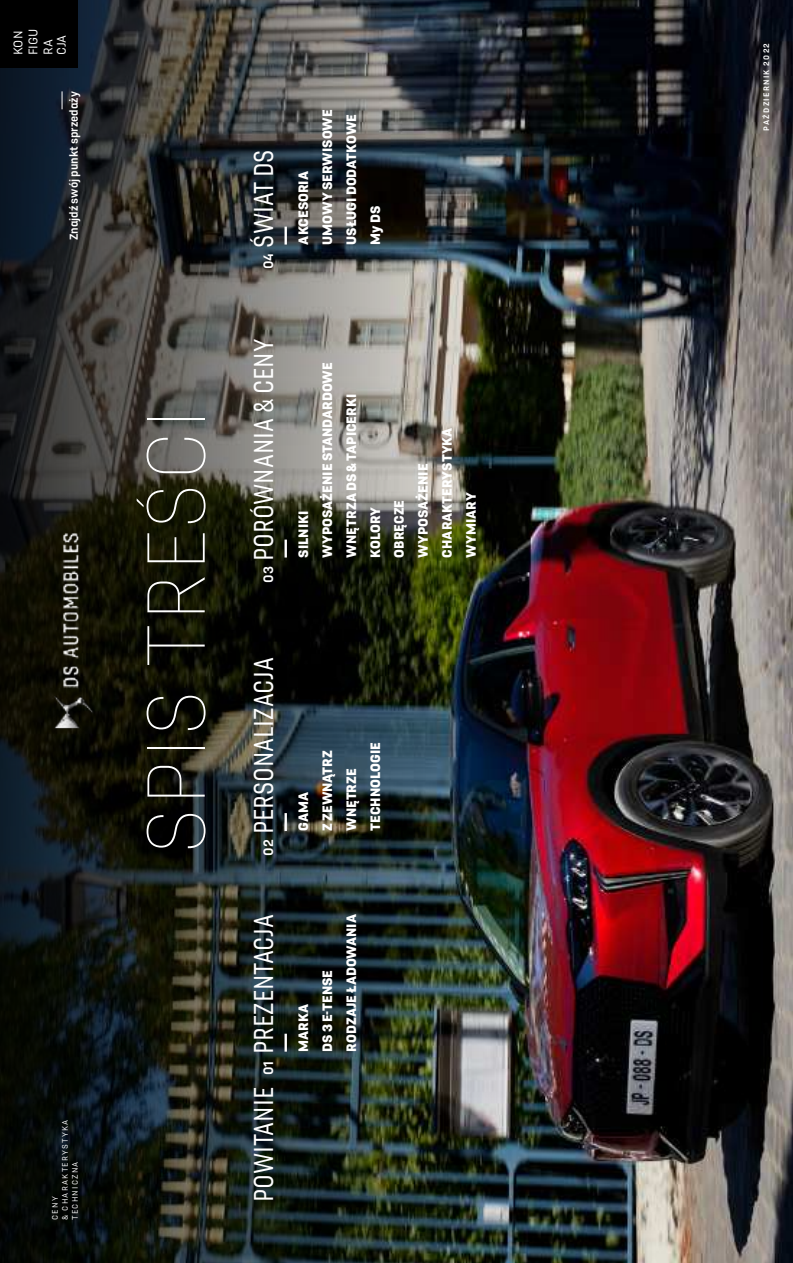
<style>
.page{position:relative;width:793px;height:1263px;background:#fff}
.page>*{position:absolute;margin:0;border:0;box-sizing:border-box;transform-origin:0 0}
.t1{font:200 85.95px "DS Automobiles Pro";color:#fff}
.t2{font:28.65px "DS Automobiles Condensed";color:#fff}
.t3{font:800 14.4px/23.9px "DS Automobiles Pro";color:#fff}
.t4{font:700 14.4px "DS Automobiles Pro";color:#fff}
.t5{font:13.2px/15px "DS Automobiles Pro";color:#fff}
.t6{font:700 12px "DS Automobiles Pro";color:#fff}
.t7{font:8.4px/10.1px "DS Automobiles Pro";letter-spacing:.15em;color:#fff}
.t8{font:700 8.4px "DS Automobiles Pro";letter-spacing:.15em;color:#fff}
</style>
<div class="page">
<img style="left:506px;top:0;width:286px;height:1263px">
<img style="left:0;top:0;width:506px;height:1263px">
<hr style="left:284px;top:1034px;width:3px;height:18px;background:#fff">
<hr style="left:284px;top:813px;width:3px;height:18px;background:#fff">
<hr style="left:284px;top:540px;width:3px;height:18px;background:#fff">
<hr style="left:284px;top:227px;width:3px;height:18px;background:#fff">
<div style="left:0;top:0;width:78px;height:68px;background:#000"></div>
<img style="left:37px;top:515px;width:65px;height:233px">
<svg style="left:62px;top:91px;width:1px;height:18px"></svg>
<p class="t5" style="left:11px;top:55px;width:28px;rotate:-90deg">KON<br>FIGU<br>RA</p>
<p class="t5" style="left:54px;top:55px;width:22px;rotate:-90deg">CJA</p>
<p class="t6" style="left:68px;top:240px;width:151px;rotate:-90deg">Znajdź swój punkt sprzedaży</p>
<p class="t7" style="left:50px;top:1220px;width:102px;rotate:-90deg">CENY<br>&amp; CHARAKTERYSTYKA<br>TECHNICZNA</p>
<h1 class="t1" style="left:125px;top:855px;width:449px;rotate:-90deg">SPIS TREŚCI</h1>
<h2 class="t2" style="left:246px;top:248px;width:100px;rotate:-90deg">ŚWIAT DS</h2>
<p class="t4" style="left:260px;top:269px;width:17px;rotate:-90deg">04</p>
<p class="t3" style="left:292px;top:245px;width:137px;rotate:-90deg">AKCESORIA<br>UMOWY SERWISOWE<br>USŁUGI DODATKOWE<br>My DS</p>
<h2 class="t2" style="left:246px;top:561px;width:223px;rotate:-90deg">PORÓWNANIA &amp; CENY</h2>
<p class="t4" style="left:260px;top:583px;width:18px;rotate:-90deg">03</p>
<p class="t3" style="left:292px;top:558px;width:197px;rotate:-90deg">SILNIKI<br>WYPOSAŻENIE STANDARDOWE<br>WNĘTRZA DS &amp; TAPICERKI<br>KOLORY<br>OBRĘCZE<br>WYPOSAŻENIE<br>CHARAKTERYSTYKA<br>WYMIARY</p>
<h2 class="t2" style="left:246px;top:834px;width:179px;rotate:-90deg">PERSONALIZACJA</h2>
<p class="t4" style="left:260px;top:856px;width:18px;rotate:-90deg">02</p>
<p class="t3" style="left:292px;top:831px;width:90px;rotate:-90deg">GAMA<br>Z ZEWNĄTRZ<br>WNĘTRZE<br>TECHNOLOGIE</p>
<h2 class="t2" style="left:246px;top:1054px;width:141px;rotate:-90deg">PREZENTACJA</h2>
<p class="t3" style="left:292px;top:1052px;width:139px;rotate:-90deg">MARKA<br>DS 3 E-TENSE<br>RODZAJE ŁADOWANIA</p>
<p class="t4" style="left:260px;top:1075px;width:16px;rotate:-90deg">01</p>
<h2 class="t2" style="left:246px;top:1202px;width:116px;rotate:-90deg">POWITANIE</h2>
<p class="t8" style="left:761px;top:131px;width:89px;rotate:-90deg">PAŹDZIERNIK 2022</p>
</div>
